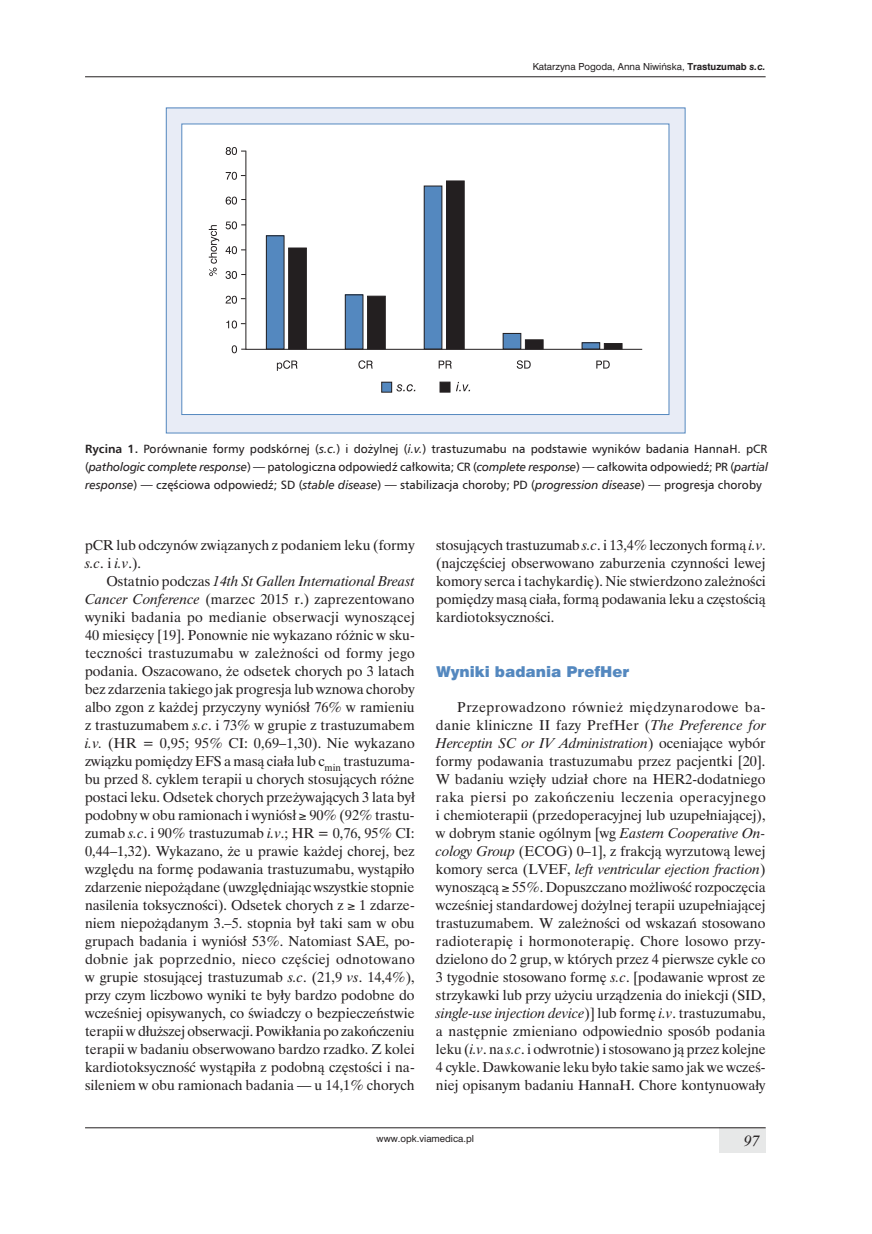
<style>
.page{position:relative;width:872px;height:1234px;background:#fff}
.page>*{position:absolute;margin:0;border:0;box-sizing:border-box;transform-origin:0 0}
.t1{font:15px "Swis 721 Blk EU";color:#5488bf}
.t2{font:italic 15px "Time Ibis EE";color:#231f20}
.t3{font:14.25px/18px "Time Ibis EE";color:#231f20;text-align:justify}
.t4{font:12px/18px "Humnst 777 EU";color:#231f20;text-align:justify}
.t5{font:9px "Swis 721 PL";color:#231f20}
.s1{font-weight:700}
.s2{font-weight:700;font-style:italic}
.s3{font-style:italic}
</style>
<div class="page">
<hr style="left:85px;top:76px;width:680px;height:1px;background:#231f20">
<div style="left:719px;top:1127px;width:46px;height:25px;background:#e7e8e8"></div>
<hr style="left:85px;top:1127px;width:680px;height:1px;background:#231f20">
<div style="left:166px;top:108px;width:519px;height:325px;background:#e8ecf6"></div>
<div style="left:181px;top:124px;width:488px;height:291px;background:#fff;border:1px solid #5488bf"></div>
<div style="left:604px;top:343px;width:18px;height:6px;background:#231f20"></div>
<svg style="left:240px;top:150px;width:360px;height:200px"></svg>
<svg style="left:226px;top:147px;width:11px;height:8px"></svg>
<svg style="left:226px;top:172px;width:11px;height:8px"></svg>
<svg style="left:226px;top:196px;width:11px;height:8px"></svg>
<svg style="left:225px;top:221px;width:12px;height:8px"></svg>
<svg style="left:225px;top:246px;width:12px;height:8px"></svg>
<svg style="left:225px;top:271px;width:12px;height:8px"></svg>
<svg style="left:226px;top:296px;width:11px;height:8px"></svg>
<svg style="left:226px;top:320px;width:11px;height:8px"></svg>
<svg style="left:232px;top:345px;width:5px;height:8px"></svg>
<svg style="left:209px;top:225px;width:10px;height:51px"></svg>
<svg style="left:277px;top:360px;width:20px;height:11px"></svg>
<svg style="left:358px;top:360px;width:15px;height:9px"></svg>
<svg style="left:438px;top:360px;width:14px;height:8px"></svg>
<svg style="left:517px;top:360px;width:13px;height:9px"></svg>
<svg style="left:596px;top:360px;width:14px;height:8px"></svg>
<svg style="left:396px;top:384px;width:19px;height:7px"></svg>
<svg style="left:456px;top:382px;width:14px;height:9px"></svg>
<div style="left:382px;top:382px;width:10px;height:10px;background:#5488bf"></div>
<div style="left:381px;top:382px;width:11px;height:10px;border:1px solid #231f20"></div>
<div style="left:439px;top:381px;width:11px;height:11px;background:#231f20;border:1px solid #231f20"></div>
<p class="t5" style="left:532px;top:61px;width:234px">Katarzyna Pogoda, Anna Niwińska, <span class="s1">Trastuzumab</span> <span class="s2">s.c.</span></p>
<p class="t4" style="left:85px;top:440px;width:684px"><span class="s1">Rycina 1.</span> Porównanie formy podskórnej (<span class="s3">s.c.</span>) i dożylnej (<span class="s3">i.v.</span>) trastuzumabu na podstawie wyników badania HannaH. pCR (<span class="s3">pathologic complete response</span>) — patologiczna odpowiedź całkowita; CR (<span class="s3">complete response</span>) — całkowita odpowiedź; PR (<span class="s3">partial response</span>) — częściowa odpowiedź; SD (<span class="s3">stable disease</span>) — stabilizacja choroby; PD (<span class="s3">progression disease</span>) — progresja choroby</p>
<p class="t3" style="left:85px;top:536px;width:331px">pCR lub odczynów związanych z podaniem leku (formy <span class="s3">s.c</span>. i <span class="s3">i.v</span>.).</p>
<p class="t3" style="left:85px;top:571px;width:331px;text-indent:21px">Ostatnio podczas <span class="s3">14th St Gallen International Breast Cancer Conference</span> (marzec 2015 r.) zaprezentowano wyniki badania po medianie obserwacji wynoszącej 40 miesięcy [19]. Ponownie nie wykazano różnic w sku&shy;teczności trastuzumabu w zależności od formy jego podania. Oszacowano, że odsetek chorych po 3 latach bez zdarzenia takiego jak progresja lub wznowa choroby albo zgon z każdej przyczyny wyniósł 76% w ramieniu z trastuzumabem <span class="s3">s.c</span>. i 73% w grupie z trastuzumabem <span class="s3">i.v.</span> (HR = 0,95; 95% CI: 0,69–1,30). Nie wykazano związku pomiędzy EFS a masą ciała lub c<sub>min</sub> trastuzuma&shy;bu przed 8. cyklem terapii u chorych stosujących różne postaci leku. Odsetek chorych przeżywających 3 lata był podobny w obu ramionach i wyniósł ≥ 90% (92% trastu&shy;zumab <span class="s3">s.c</span>. i 90% trastuzumab <span class="s3">i.v</span>.; HR = 0,76, 95% CI:<br>0,44–1,32). Wykazano, że u prawie każdej chorej, bez względu na formę podawania trastuzumabu, wystąpiło zdarzenie niepożądane (uwzględniając wszystkie stopnie nasilenia toksyczności). Odsetek chorych z ≥ 1 zdarze&shy;niem niepożądanym 3.–5. stopnia był taki sam w obu grupach badania i wyniósł 53%. Natomiast SAE, po&shy;dobnie jak poprzednio, nieco częściej odnotowano w grupie stosującej trastuzumab <span class="s3">s.c</span>. (21,9 <span class="s3">vs</span>. 14,4%), przy czym liczbowo wyniki te były bardzo podobne do wcześniej opisywanych, co świadczy o bezpieczeństwie terapii w dłuższej obserwacji. Powikłania po zakończeniu terapii w badaniu obserwowano bardzo rzadko. Z kolei kardiotoksyczność wystąpiła z podobną częstości i na&shy;sileniem w obu ramionach badania — u 14,1% chorych</p>
<p class="t3" style="left:436px;top:535px;width:331px">stosujących trastuzumab <span class="s3">s.c</span>. i 13,4% leczonych formą <span class="s3">i.v</span>. (najczęściej obserwowano zaburzenia czynności lewej komory serca i tachykardię). Nie stwierdzono zależności pomiędzy masą ciała, formą podawania leku a częstością kardiotoksyczności.</p>
<p class="t1" style="left:436px;top:661px;width:195px">Wyniki badania PrefHer</p>
<p class="t3" style="left:436px;top:698px;width:331px;text-indent:21px">Przeprowadzono również międzynarodowe ba&shy;danie kliniczne II fazy PrefHer (<span class="s3">The Preference for Herceptin SC or IV Administration</span>) oceniające wybór formy podawania trastuzumabu przez pacjentki [20].<br>W badaniu wzięły udział chore na HER2-dodatniego raka piersi po zakończeniu leczenia operacyjnego i chemioterapii (przedoperacyjnej lub uzupełniającej), w dobrym stanie ogólnym [wg <span class="s3">Eastern Cooperative On&shy;cology Group</span> (ECOG) 0–1], z frakcją wyrzutową lewej komory serca (LVEF, <span class="s3">left ventricular ejection fraction</span>) wynoszącą ≥ 55%. Dopuszczano możliwość rozpoczęcia wcześniej standardowej dożylnej terapii uzupełniającej trastuzumabem. W zależności od wskazań stosowano radioterapię i hormonoterapię. Chore losowo przy&shy;dzielono do 2 grup, w których przez 4 pierwsze cykle co 3 tygodnie stosowano formę <span class="s3">s.c</span>. [podawanie wprost ze strzykawki lub przy użyciu urządzenia do iniekcji (SID, <span class="s3">single-use injection device</span>)] lub formę <span class="s3">i.v</span>. trastuzumabu, a następnie zmieniano odpowiednio sposób podania leku (<span class="s3">i.v</span>. na <span class="s3">s.c</span>. i odwrotnie) i stosowano ją przez kolejne 4 cykle. Dawkowanie leku było takie samo jak we wcześ&shy;niej opisanym badaniu HannaH. Chore kontynuowały</p>
<p class="t5" style="left:376px;top:1132px;width:99px">www.opk.viamedica.pl</p>
<p class="t2" style="left:744px;top:1131px;width:16px">97</p>
</div>
